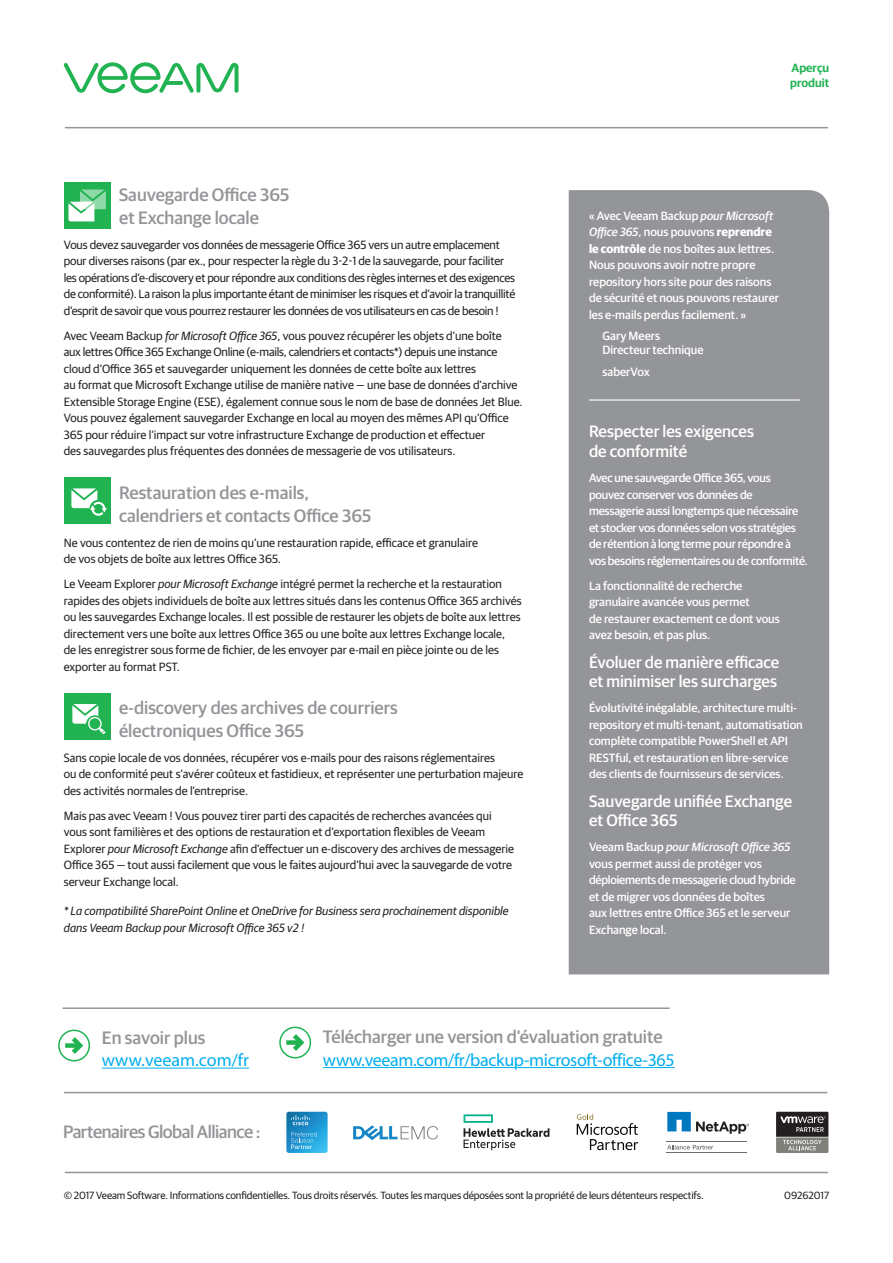
<style>
.page{position:relative;width:893px;height:1263px;background:#fff}
.page>*{position:absolute;margin:0;border:0;box-sizing:border-box;transform-origin:0 0}
.Subtitle_3_level{font:500 18px/22.5px "Guardian Sans";color:#939598}
.Subtitle_3_level-2{font:18px/22.5px "Myriad Pro";letter-spacing:-.02em;color:#00aeef}
.Subtitle_3_level-3{font:18px/22.5px "Myriad Pro";color:#00aeef}
.Subtitle_3_level-4{font:500 18px "Guardian Sans";letter-spacing:-.025em;color:#939598}
.White_basic_body_tex{font:500 16.5px/19.8px "Guardian Sans";color:#fff}
.Basic_body_text{font:12px/16.5px "Guardian Sans";color:#231f20}
.White_basic_body_tex-2{font:500 12px/16.5px "Guardian Sans";color:#fff}
.Basic_body_text-2{font:12px/16.5px "Guardian Sans";letter-spacing:-.02em;color:#231f20}
.White_basic_body_tex-3{font:500 12px/16.5px "Guardian Sans";letter-spacing:-.02em;color:#fff}
.Basic_body_text-3{font:italic 12px/16.5px "Guardian Sans";color:#231f20}
.t1{font:600 12px/14.4px "Guardian Sans";color:#21b252}
.t2{font:10.5px "Guardian Sans";letter-spacing:-.01em;color:#231f20}
.s1{font-style:italic}
.s2{font-weight:700}
.s3{font-family:"Guardian Sans";font-weight:500;color:#939598}
</style>
<div class="page">
<hr style="left:65px;top:127px;width:763px;height:1px;background:#939598">
<hr style="left:65px;top:1172px;width:763px;height:1px;background:#939598">
<svg style="left:63px;top:62px;width:176px;height:31px"></svg>
<div style="left:569px;top:190px;width:260px;height:784px;background:#939598"></div>
<hr style="left:589px;top:399px;width:211px;height:2px;background:#fff">
<hr style="left:102px;top:1068px;width:147px;height:1px;background:#00aeef">
<hr style="left:323px;top:1067px;width:352px;height:1px;background:#00aeef">
<div style="left:58px;top:1029px;width:32px;height:32px;border:2px solid #21b252;border-radius:50%"></div>
<svg style="left:67px;top:1032px;width:19px;height:27px"></svg>
<div style="left:65px;top:1043px;width:15px;height:5px;background:#21b252"></div>
<div style="left:279px;top:1026px;width:32px;height:32px;border:2px solid #21b252;border-radius:50%"></div>
<svg style="left:288px;top:1029px;width:20px;height:27px"></svg>
<div style="left:286px;top:1040px;width:15px;height:5px;background:#21b252"></div>
<hr style="left:63px;top:1007px;width:607px;height:2px;background:#939598">
<svg style="left:464px;top:1114px;width:85px;height:36px"></svg>
<svg style="left:286px;top:1112px;width:42px;height:41px;background:#339ed2"></svg>
<svg style="left:667px;top:1112px;width:82px;height:22px"></svg>
<hr style="left:667px;top:1141px;width:80px;height:1px;background:#6c6d70">
<hr style="left:667px;top:1152px;width:80px;height:1px;background:#6c6d70">
<svg style="left:667px;top:1145px;width:46px;height:4px"></svg>
<svg style="left:776px;top:1112px;width:52px;height:41px;background:#636160"></svg>
<svg style="left:353px;top:1125px;width:85px;height:15px"></svg>
<svg style="left:577px;top:1114px;width:61px;height:36px"></svg>
<hr style="left:64px;top:1092px;width:763px;height:1px;background:#939598">
<div style="left:64px;top:182px;width:47px;height:47px;background:#21b252"></div>
<svg style="left:68px;top:189px;width:38px;height:32px"></svg>
<div style="left:64px;top:477px;width:47px;height:47px;background:#21b252"></div>
<svg style="left:71px;top:488px;width:36px;height:28px"></svg>
<div style="left:64px;top:693px;width:47px;height:47px;background:#21b252"></div>
<svg style="left:72px;top:704px;width:34px;height:30px"></svg>
<p class="Subtitle_3_level" style="left:119px;top:182px;width:172px">Sauvegarde Office 365 et Exchange locale</p>
<p class="Basic_body_text-2" style="left:64px;top:235px;width:453px">Vous devez sauvegarder vos données de messagerie Office 365 vers un autre emplacement pour diverses raisons (par ex., pour respecter la règle du 3-2-1 de la sauvegarde, pour faciliter les opérations d’e-discovery et pour répondre aux conditions des règles internes et des exigences de conformité). La raison la plus importante étant de minimiser les risques et d’avoir la tranquillité d’esprit de savoir que vous pourrez restaurer les données de vos utilisateurs en cas de besoin !</p>
<p class="Basic_body_text" style="left:64px;top:327px;width:460px">Avec Veeam Backup <span class="s1">for Microsoft Office 365</span>, vous pouvez récupérer les objets d’une boîte<br>aux lettres Office 365 Exchange Online (e-mails, calendriers et contacts*) depuis une instance cloud d’Office 365 et sauvegarder uniquement les données de cette boîte aux lettres<br>au format que Microsoft Exchange utilise de manière native — une base de données d’archive Extensible Storage Engine (ESE), également connue sous le nom de base de données Jet Blue.<br>Vous pouvez également sauvegarder Exchange en local au moyen des mêmes API qu’Office 365 pour réduire l’impact sur votre infrastructure Exchange de production et effectuer<br>des sauvegardes plus fréquentes des données de messagerie de vos utilisateurs.</p>
<p class="Subtitle_3_level" style="left:119px;top:480px;width:254px">Restauration des e-mails, calendriers et contacts Office 365</p>
<p class="Basic_body_text" style="left:64px;top:533px;width:416px">Ne vous contentez de rien de moins qu’une restauration rapide, efficace et granulaire de vos objets de boîte aux lettres Office 365.</p>
<p class="Basic_body_text" style="left:64px;top:575px;width:459px">Le Veeam Explorer <span class="s1">pour Microsoft Exchange</span> intégré permet la recherche et la restauration rapides des objets individuels de boîte aux lettres situés dans les contenus Office 365 archivés ou les sauvegardes Exchange locales. Il est possible de restaurer les objets de boîte aux lettres directement vers une boîte aux lettres Office 365 ou une boîte aux lettres Exchange locale,<br>de les enregistrer sous forme de fichier, de les envoyer par e-mail en pièce jointe ou de les exporter au format PST.</p>
<p class="Subtitle_3_level" style="left:119px;top:695px;width:280px">e-discovery des archives de courriers électroniques Office 365</p>
<p class="Basic_body_text" style="left:64px;top:749px;width:461px">Sans copie locale de vos données, récupérer vos e-mails pour des raisons réglementaires<br>ou de conformité peut s’avérer coûteux et fastidieux, et représenter une perturbation majeure des activités normales de l’entreprise.</p>
<p class="Basic_body_text" style="left:64px;top:807px;width:452px">Mais pas avec Veeam ! Vous pouvez tirer parti des capacités de recherches avancées qui vous sont familières et des options de restauration et d’exportation flexibles de Veeam Explorer <span class="s1">pour Microsoft Exchange</span> afin d’effectuer un e-discovery des archives de messagerie Office 365 — tout aussi facilement que vous le faites aujourd’hui avec la sauvegarde de votre serveur Exchange local.</p>
<p class="Basic_body_text-3" style="left:64px;top:902px;width:446px">* La compatibilité SharePoint Online et OneDrive for Business sera prochainement disponible dans Veeam Backup pour Microsoft Office 365 v2 !</p>
<p class="t1" style="left:790px;top:60px;width:40px">Aperçu produit</p>
<p class="White_basic_body_tex-2" style="left:589px;top:206px;width:192px">« Avec Veeam Backup <span class="s1">pour Microsoft Office 365</span>, nous pouvons <span class="s2">reprendre le contrôle</span> de nos boîtes aux lettres.<br>Nous pouvons avoir notre propre repository hors site pour des raisons de sécurité et nous pouvons restaurer les e-mails perdus facilement. »</p>
<p class="White_basic_body_tex-2" style="left:602px;top:328px;width:103px;line-height:14.4px">Gary Meers<br>Directeur technique</p>
<p class="White_basic_body_tex-2" style="left:602px;top:362px;width:49px">saberVox</p>
<p class="White_basic_body_tex" style="left:589px;top:420px;width:167px">Respecter les exigences de conformité</p>
<p class="White_basic_body_tex-3" style="left:589px;top:469px;width:221px">Avec une sauvegarde Office 365, vous pouvez conserver vos données de messagerie aussi longtemps que nécessaire et stocker vos données selon vos stratégies de rétention à long terme pour répondre à vos besoins réglementaires ou de conformité.</p>
<p class="White_basic_body_tex-2" style="left:589px;top:576px;width:192px">La fonctionnalité de recherche granulaire avancée vous permet<br>de restaurer exactement ce dont vous avez besoin, et pas plus.</p>
<p class="White_basic_body_tex" style="left:589px;top:651px;width:192px">Évoluer de manière efficace et minimiser les surcharges</p>
<p class="White_basic_body_tex-2" style="left:589px;top:699px;width:215px">Évolutivité inégalable, architecture multi&shy;repository et multi-tenant, automatisation complète compatible PowerShell et API RESTful, et restauration en libre-service des clients de fournisseurs de services.</p>
<p class="White_basic_body_tex" style="left:589px;top:790px;width:205px">Sauvegarde unifiée Exchange et Office 365</p>
<p class="White_basic_body_tex-2" style="left:589px;top:838px;width:208px">Veeam Backup <span class="s1">pour Microsoft Office 365 </span>vous permet aussi de protéger vos déploiements de messagerie cloud hybride et de migrer vos données de boîtes<br>aux lettres entre Office 365 et le serveur Exchange local.</p>
<p class="Subtitle_3_level-3" style="left:102px;top:1027px;width:149px"><span class="s3">En savoir plus </span>www.veeam.com/fr</p>
<p class="Subtitle_3_level-2" style="left:323px;top:1026px;width:353px"><span class="s3">Télécharger une version d’évaluation gratuite </span>www.veeam.com/fr/backup-microsoft-office-365</p>
<p class="Subtitle_3_level-4" style="left:63px;top:1119px;width:199px">Partenaires Global Alliance :</p>
<p class="t2" style="left:64px;top:1187px;width:641px">© 2017 Veeam Software. Informations confidentielles. Tous droits réservés. Toutes les marques déposées sont la propriété de leurs détenteurs respectifs.</p>
<p class="t2" style="left:784px;top:1187px;width:46px">09262017</p>
</div>
